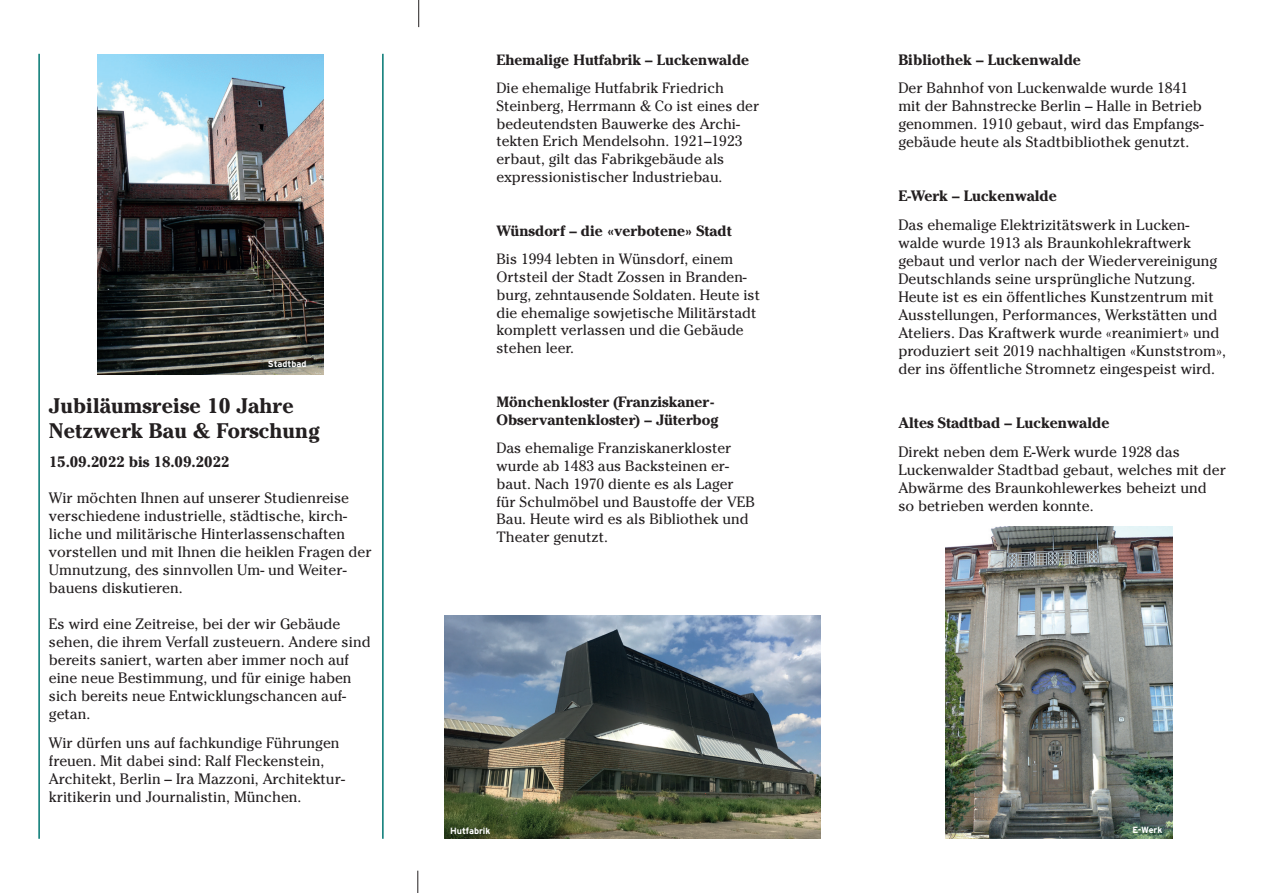
<style>
.page{position:relative;width:1263px;height:893px;background:#fff}
.page>*{position:absolute;margin:0;border:0;box-sizing:border-box;transform-origin:0 0}
.t1{font:700 21px/25.2px "Cheltenham Std";letter-spacing:.005em;color:#231f20}
.t2{font:15px/18px "Cheltenham Std";color:#231f20}
.t3{font:700 15px "Cheltenham Std";color:#231f20}
.t4{font:14.85px/17.9px "Cheltenham Std";color:#231f20}
.t5{font:700 14.85px/17.9px "Cheltenham Std";color:#231f20}
.t6{font:700 9px "Interstate";color:#fff}
</style>
<div class="page">
<img style="left:97px;top:54px;width:227px;height:320px">
<img style="left:444px;top:615px;width:377px;height:224px">
<img style="left:946px;top:526px;width:226px;height:313px">
<hr style="left:382px;top:54px;width:2px;height:785px;background:#017671">
<hr style="left:38px;top:54px;width:2px;height:785px;background:#017671">
<svg style="left:418px;top:871px;width:1px;height:22px"></svg>
<svg style="left:418px;top:0;width:1px;height:27px"></svg>
<p class="t6" style="left:268px;top:359px;width:40px">Stadtbad</p>
<h1 class="t1" style="left:49px;top:393px;width:272px">Jubiläumsreise 10 Jahre<br>Netzwerk Bau &amp; Forschung</h1>
<p class="t3" style="left:49px;top:453px;width:182px">15.09.2022 bis 18.09.2022</p>
<p class="t2" style="left:49px;top:489px;width:324px">Wir möchten Ihnen auf unserer Studienreise verschiedene industrielle, städtische, kirch&shy;liche und militärische Hinterlassenschaften vorstellen und mit Ihnen die heiklen Fragen der Umnutzung, des sinnvollen Um- und Weiter&shy;bauens diskutieren.</p>
<p class="t2" style="left:49px;top:615px;width:323px">Es wird eine Zeitreise, bei der wir Gebäude sehen, die ihrem Verfall zusteuern. Andere sind bereits saniert, warten aber immer noch auf eine neue Bestimmung, und für einige haben sich bereits neue Entwicklungschancen auf&shy;getan.</p>
<p class="t2" style="left:49px;top:734px;width:298px">Wir dürfen uns auf fachkundige Führungen freuen. Mit dabei sind: Ralf Fleckenstein, Architekt, Berlin – Ira Mazzoni, Architektur&shy;kritikerin und Journalistin, München.</p>
<p class="t5" style="left:496px;top:50px;width:254px">Ehemalige Hutfabrik – Luckenwalde</p>
<p class="t4" style="left:496px;top:79px;width:264px">Die ehemalige Hutfabrik Friedrich Steinberg, Herrmann &amp; Co ist eines der bedeutendsten Bauwerke des Archi&shy;tekten Erich Mendelsohn. 1921–1923 erbaut, gilt das Fabrikgebäude als expressionistischer Industriebau.</p>
<p class="t5" style="left:496px;top:221px;width:237px">Wünsdorf – die «verbotene» Stadt</p>
<p class="t4" style="left:496px;top:250px;width:265px">Bis 1994 lebten in Wünsdorf, einem Ortsteil der Stadt Zossen in Branden&shy;burg, zehntausende Soldaten. Heute ist die ehemalige sowjetische Militärstadt komplett verlassen und die Gebäude stehen leer.</p>
<p class="t5" style="left:496px;top:392px;width:223px">Mönchenkloster (Franziskaner-<br>Observantenkloster) – Jüterbog</p>
<p class="t4" style="left:496px;top:439px;width:260px">Das ehemalige Franziskanerkloster wurde ab 1483 aus Backsteinen er&shy;baut. Nach 1970 diente es als Lager für Schulmöbel und Baustoffe der VEB<br>Bau. Heute wird es als Bibliothek und<br>Theater genutzt.</p>
<p class="t3" style="left:898px;top:50px;width:184px">Bibliothek – Luckenwalde</p>
<p class="t2" style="left:898px;top:79px;width:307px">Der Bahnhof von Luckenwalde wurde 1841 mit der Bahnstrecke Berlin – Halle in Betrieb genommen. 1910 gebaut, wird das Empfangs&shy;gebäude heute als Stadtbibliothek genutzt.</p>
<p class="t3" style="left:898px;top:187px;width:160px">E-Werk – Luckenwalde</p>
<p class="t2" style="left:898px;top:216px;width:329px">Das ehemalige Elektrizitätswerk in Lucken&shy;walde wurde 1913 als Braunkohlekraftwerk gebaut und verlor nach der Wiedervereinigung Deutschlands seine ursprüngliche Nutzung.<br>Heute ist es ein öffentliches Kunstzentrum mit Ausstellungen, Performances, Werkstätten und Ateliers. Das Kraftwerk wurde «reanimiert» und produziert seit 2019 nachhaltigen «Kunststrom», der ins öffentliche Stromnetz eingespeist wird.</p>
<p class="t3" style="left:898px;top:414px;width:213px">Altes Stadtbad – Luckenwalde</p>
<p class="t2" style="left:898px;top:443px;width:329px">Direkt neben dem E-Werk wurde 1928 das Luckenwalder Stadtbad gebaut, welches mit der Abwärme des Braunkohlewerkes beheizt und so betrieben werden konnte.</p>
<p class="t6" style="left:450px;top:825px;width:42px">Hutfabrik</p>
<p class="t6" style="left:1133px;top:825px;width:31px">E-Werk</p>
</div>
